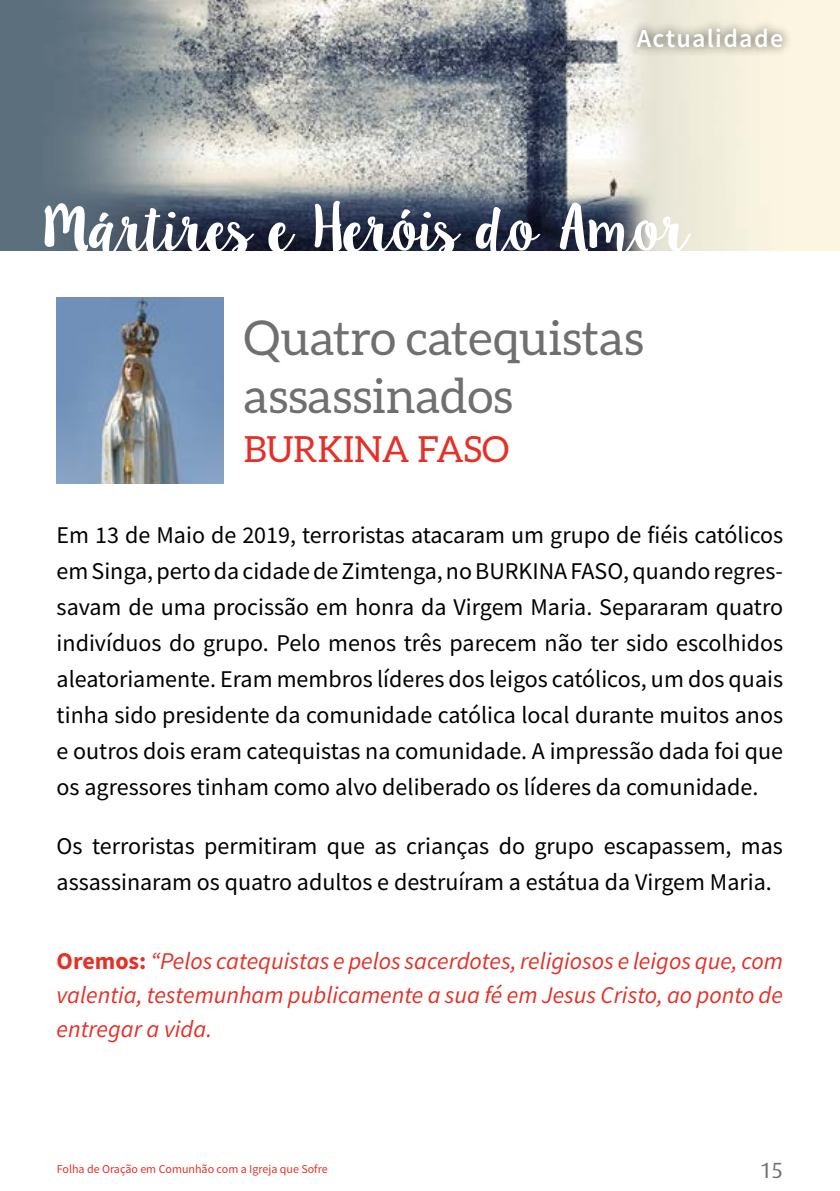
<style>
.page{position:relative;width:840px;height:1191px;background:#fff}
.page>*{position:absolute;margin:0;border:0;box-sizing:border-box;transform-origin:0 0}
.t1{font:52px "Lilly Belle";color:#fff}
.t2{font:48px/57.6px "Aleo";color:#706f6f}
.t3{font:36px "Aleo";color:#e63027}
.t4{font:600 26px "Source Sans Pro";letter-spacing:.05em;color:#fff}
.t5{font:24px/36px "Source Sans Pro";color:#000;text-align:justify}
.t6{font:italic 24px/34px "Source Sans Pro";color:#e63027;text-align:justify}
.t7{font:22px "Dax";color:#727271}
.t8{font:12px "Source Sans Pro";color:#e63027}
.s1{font-weight:700;font-style:normal}
</style>
<div class="page">
<img style="left:0;top:0;width:839px;height:250px">
<img style="left:57px;top:297px;width:167px;height:186px">
<div style="left:626px;top:18px;width:166px;height:39px;background:#000;opacity:.75"></div>
<p class="t4" style="left:636px;top:21px;width:148px">Actualidade</p>
<h1 class="t1" style="left:42px;top:191px;width:648px">Mártires e Heróis do Amor</h1>
<h2 class="t2" style="left:244px;top:309px;width:401px">Quatro catequistas assassinados</h2>
<h3 class="t3" style="left:244px;top:429px;width:267px">BURKINA FASO</h3>
<p class="t5" style="left:57px;top:517px;width:727px">Em 13 de Maio de 2019, terroristas atacaram um grupo de fiéis católicos em Singa, perto da cidade de Zimtenga, no BURKINA FASO, quando regres&shy;savam de uma procissão em honra da Virgem Maria. Separaram quatro indivíduos do grupo. Pelo menos três parecem não ter sido escolhidos aleatoriamente. Eram membros líderes dos leigos católicos, um dos quais tinha sido presidente da comunidade católica local durante muitos anos e outros dois eram catequistas na comunidade. A impressão dada foi que os agressores tinham como alvo deliberado os líderes da comunidade.</p>
<p class="t5" style="left:57px;top:828px;width:727px">Os terroristas permitiram que as crianças do grupo escapassem, mas assassinaram os quatro adultos e destruíram a estátua da Virgem Maria.</p>
<p class="t6" style="left:57px;top:944px;width:727px"><span class="s1">Oremos:</span> “Pelos catequistas e pelos sacerdotes, religiosos e leigos que, com valentia, testemunham publicamente a sua fé em Jesus Cristo, ao ponto de entregar a vida.</p>
<p class="t8" style="left:57px;top:1161px;width:272px">Folha de Oração em Comunhão com a Igreja que Sofre</p>
<p class="t7" style="left:759px;top:1157px;width:25px">15</p>
</div>
